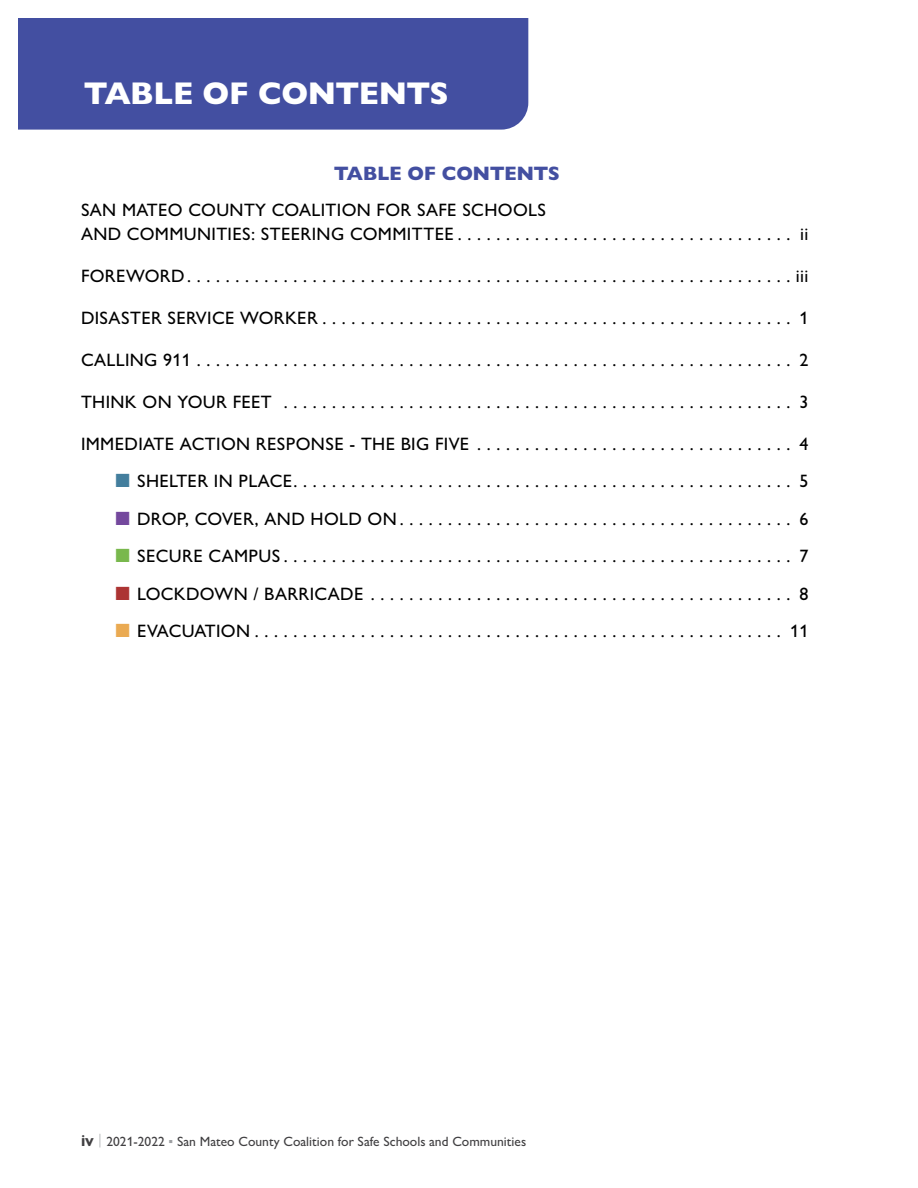
<style>
.page{position:relative;width:918px;height:1188px;background:#fff}
.page>*{position:absolute;margin:0;border:0;box-sizing:border-box;transform-origin:0 0}
.t1{font:800 31.5px "Gill Sans Nova";color:#fff}
.blue_hed_ctr{font:800 19.5px "Gill Sans Nova";color:#434fa1}
.t2{font:500 18px/24px "Gill Sans Nova";letter-spacing:.02em;color:#000}
.t3{font:500 13.5px "Gill Sans Nova";color:#414042}
.s1{font-size:28.5px;color:#437e9d}
.s2{font-size:28.5px;color:#74489d}
.s3{font-size:28.5px;color:#79b84d}
.s4{font-size:28.5px;color:#ac3433}
.s5{font-size:28.5px;color:#eaaa52}
.s6{font-weight:700;font-size:16.2px}
.s7{font-weight:300;font-size:15px;color:#9d9fa2}
.s8{color:#9d9fa2}
</style>
<div class="page">
<div style="left:18px;top:18px;width:510px;height:112px;background:#434fa1"></div>
<p class="t1" style="left:84px;top:74px;width:366px">TABLE OF CONTENTS</p>
<p class="blue_hed_ctr" style="left:334px;top:161px;width:227px">TABLE OF CONTENTS</p>
<p class="t2" style="left:81px;top:198px;width:729px">SAN MATEO COUNTY COALITION FOR SAFE SCHOOLS<br>AND COMMUNITIES: STEERING COMMITTEE . . . . . . . . . . . . . . . . . . . . . . . . . . . . . . . . . . . ii</p>
<p class="t2" style="left:81px;top:264px;width:729px">FOREWORD . . . . . . . . . . . . . . . . . . . . . . . . . . . . . . . . . . . . . . . . . . . . . . . . . . . . . . . . . . . . . . iii</p>
<p class="t2" style="left:81px;top:306px;width:729px">DISASTER SERVICE WORKER . . . . . . . . . . . . . . . . . . . . . . . . . . . . . . . . . . . . . . . . . . . . . . . . . 1</p>
<p class="t2" style="left:81px;top:348px;width:729px">CALLING 911 . . . . . . . . . . . . . . . . . . . . . . . . . . . . . . . . . . . . . . . . . . . . . . . . . . . . . . . . . . . . . . 2</p>
<p class="t2" style="left:81px;top:390px;width:729px">THINK ON YOUR FEET . . . . . . . . . . . . . . . . . . . . . . . . . . . . . . . . . . . . . . . . . . . . . . . . . . . . . 3</p>
<p class="t2" style="left:81px;top:432px;width:729px">IMMEDIATE ACTION RESPONSE - THE BIG FIVE . . . . . . . . . . . . . . . . . . . . . . . . . . . . . . . . . 4</p>
<p class="t2" style="left:114px;top:469px;width:696px"><span class="s1">■</span> SHELTER IN PLACE . . . . . . . . . . . . . . . . . . . . . . . . . . . . . . . . . . . . . . . . . . . . . . . . . . . . 5</p>
<p class="t2" style="left:114px;top:507px;width:696px"><span class="s2">■</span> DROP, COVER, AND HOLD ON . . . . . . . . . . . . . . . . . . . . . . . . . . . . . . . . . . . . . . . . . 6</p>
<p class="t2" style="left:114px;top:544px;width:696px"><span class="s3">■</span> SECURE CAMPUS . . . . . . . . . . . . . . . . . . . . . . . . . . . . . . . . . . . . . . . . . . . . . . . . . . . . . 7</p>
<p class="t2" style="left:114px;top:582px;width:696px"><span class="s4">■</span> LOCKDOWN / BARRICADE . . . . . . . . . . . . . . . . . . . . . . . . . . . . . . . . . . . . . . . . . . . . 8</p>
<p class="t2" style="left:114px;top:619px;width:696px"><span class="s5">■</span> EVACUATION . . . . . . . . . . . . . . . . . . . . . . . . . . . . . . . . . . . . . . . . . . . . . . . . . . . . . . . 11</p>
<p class="t3" style="left:81px;top:1133px;width:447px"><span class="s6">iv</span> <span class="s7">|</span> 2021-2022 <span class="s8">▪</span> San Mateo County Coalition for Safe Schools and Communities</p>
</div>
